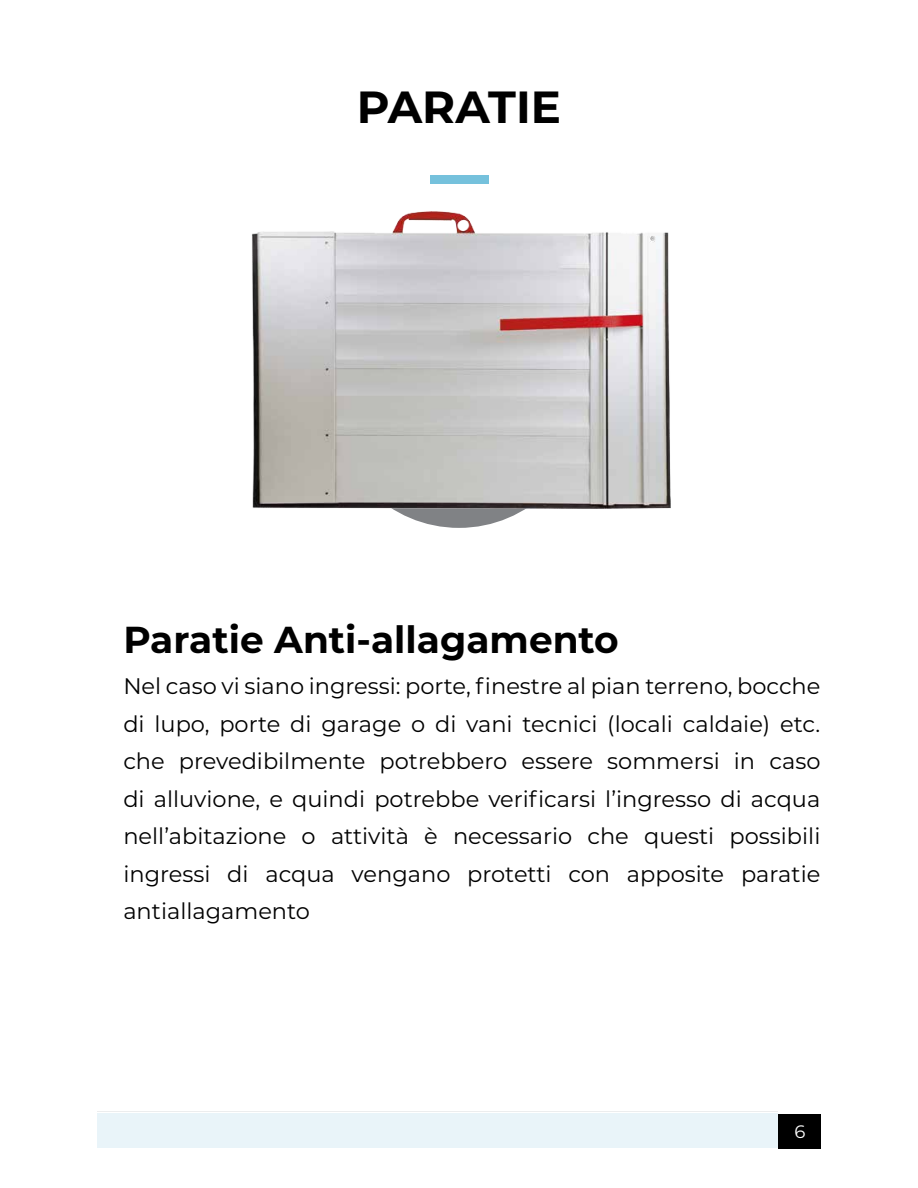
<style>
.page{position:relative;width:918px;height:1188px;background:#fff}
.page>*{position:absolute;margin:0;border:0;box-sizing:border-box;transform-origin:0 0}
.t1{font:700 45px "Montserrat";color:#000}
.t2{font:700 37.5px "Montserrat";color:#000}
.t3{font:22.5px/37.5px "Montserrat";color:#000;text-align:justify}
.t4{font:18px "Montserrat";color:#fff}
</style>
<div class="page">
<div style="left:98px;top:1114px;width:680px;height:34px;background:#e9f4f9"></div>
<div style="left:778px;top:1114px;width:42px;height:34px;background:#000"></div>
<hr style="left:98px;top:1111px;width:680px;height:1px;background:#ecedee">
<div style="left:430px;top:176px;width:58px;height:8px;background:#75c1dc"></div>
<img style="left:252px;top:211px;width:419px;height:317px">
<h1 class="t1" style="left:357px;top:74px;width:206px">PARATIE</h1>
<h2 class="t2" style="left:123px;top:612px;width:497px">Paratie Anti-allagamento</h2>
<p class="t3" style="left:123px;top:667px;width:699px">Nel caso vi siano ingressi: porte, finestre al pian terreno, bocche di lupo, porte di garage o di vani tecnici (locali caldaie) etc. che prevedibilmente potrebbero essere sommersi in caso di alluvione, e quindi potrebbe verificarsi l’ingresso di acqua nell’abitazione o attività è necessario che questi possibili ingressi di acqua vengano protetti con apposite paratie antiallagamento</p>
<p class="t4" style="left:795px;top:1119px;width:12px">6</p>
</div>
